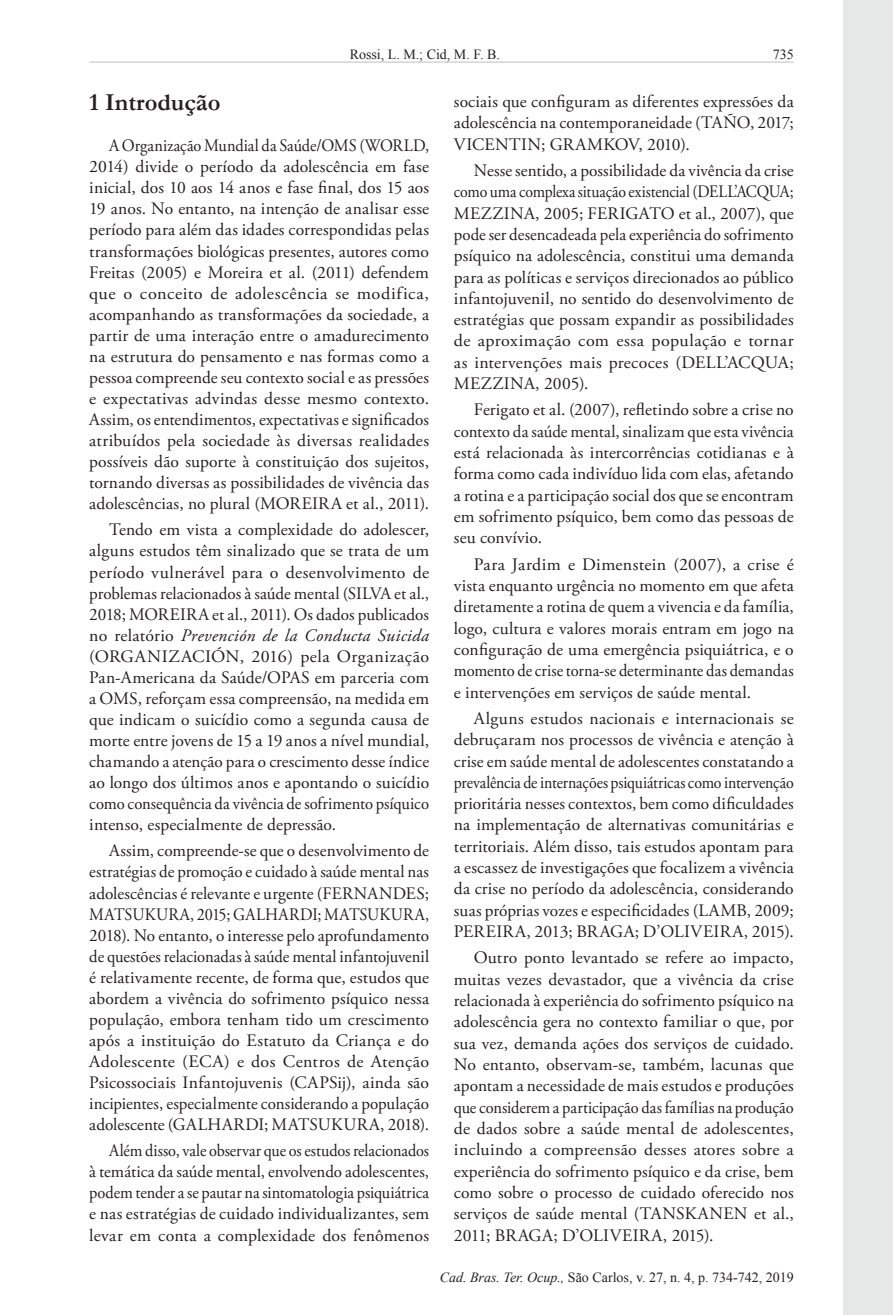
<style>
.page{position:relative;width:893px;height:1315px;background:#fff}
.page>*{position:absolute;margin:0;border:0;box-sizing:border-box;transform-origin:0 0}
.Heading1{font:700 24.5px "Garamond";color:#231f20}
.Paragraph{font:17.5px/21.3px "Adobe Garamond Pro";letter-spacing:.005em;color:#231f20;text-align:justify}
.Paragraph-2{font:17.5px/21px "Adobe Garamond Pro";letter-spacing:.005em;color:#231f20;text-align:justify;scale:.93 1}
.t1{font:14px "Times New Roman";color:#231f20}
.s1{font-style:italic}
</style>
<div class="page">
<div style="left:843px;top:0;width:50px;height:1315px;background:#e7e8e8"></div>
<hr style="left:90px;top:62px;width:703px;height:1px;background:#c0c0c0">
<p class="t1" style="left:350px;top:45px;width:152px">Rossi, L. M.; Cid, M. F. B.</p>
<p class="Heading1" style="left:89px;top:86px;width:133px">1 Introdução</p>
<p class="Paragraph-2" style="left:89px;top:136px;width:367px;text-indent:20px">A Organização Mundial da Saúde/OMS (WORLD, 2014) divide o período da adolescência em fase inicial, dos 10 aos 14 anos e fase final, dos 15 aos 19 anos. No entanto, na intenção de analisar esse período para além das idades correspondidas pelas transformações biológicas presentes, autores como Freitas (2005) e Moreira et al. (2011) defendem que o conceito de adolescência se modifica, acompanhando as transformações da sociedade, a partir de uma interação entre o amadurecimento na estrutura do pensamento e nas formas como a pessoa compreende seu contexto social e as pressões e expectativas advindas desse mesmo contexto.<br>Assim, os entendimentos, expectativas e significados atribuídos pela sociedade às diversas realidades possíveis dão suporte à constituição dos sujeitos, tornando diversas as possibilidades de vivência das adolescências, no plural (MOREIRA et al., 2011).</p>
<p class="Paragraph" style="left:89px;top:520px;width:341px;text-indent:20px">Tendo em vista a complexidade do adolescer, alguns estudos têm sinalizado que se trata de um período vulnerável para o desenvolvimento de problemas relacionados à saúde mental (SILVA et al., 2018; MOREIRA et al., 2011). Os dados publicados no relatório <span class="s1">Prevención de la Conducta Suicida </span>(ORGANIZACIÓN, 2016) pela Organização Pan-Americana da Saúde/OPAS em parceria com a OMS, reforçam essa compreensão, na medida em que indicam o suicídio como a segunda causa de morte entre jovens de 15 a 19 anos a nível mundial, chamando a atenção para o crescimento desse índice ao longo dos últimos anos e apontando o suicídio como consequência da vivência de sofrimento psíquico intenso, especialmente de depressão.</p>
<p class="Paragraph" style="left:89px;top:841px;width:341px;text-indent:20px">Assim, compreende-se que o desenvolvimento de estratégias de promoção e cuidado à saúde mental nas adolescências é relevante e urgente (FERNANDES; MATSUKURA, 2015; GALHARDI; MATSUKURA, 2018). No entanto, o interesse pelo aprofundamento de questões relacionadas à saúde mental infantojuvenil é relativamente recente, de forma que, estudos que abordem a vivência do sofrimento psíquico nessa população, embora tenham tido um crescimento após a instituição do Estatuto da Criança e do Adolescente (ECA) e dos Centros de Atenção Psicossociais Infantojuvenis (CAPSij), ainda são incipientes, especialmente considerando a população adolescente (GALHARDI; MATSUKURA, 2018).</p>
<p class="Paragraph-2" style="left:89px;top:1140px;width:367px;text-indent:20px">Além disso, vale observar que os estudos relacionados à temática da saúde mental, envolvendo adolescentes, podem tender a se pautar na sintomatologia psiquiátrica e nas estratégias de cuidado individualizantes, sem levar em conta a complexidade dos fenômenos</p>
<p class="Paragraph" style="left:454px;top:91px;width:341px">sociais que configuram as diferentes expressões da adolescência na contemporaneidade (TAÑO, 2017; VICENTIN; GRAMKOV, 2010).</p>
<p class="Paragraph" style="left:454px;top:160px;width:341px;text-indent:20px">Nesse sentido, a possibilidade da vivência da crise como uma complexa situação existencial (DELL’ACQUA; MEZZINA, 2005; FERIGATO et al., 2007), que pode ser desencadeada pela experiência do sofrimento psíquico na adolescência, constitui uma demanda para as políticas e serviços direcionados ao público infantojuvenil, no sentido do desenvolvimento de estratégias que possam expandir as possibilidades de aproximação com essa população e tornar as intervenções mais precoces (DELL’ACQUA; MEZZINA, 2005).</p>
<p class="Paragraph" style="left:454px;top:400px;width:341px;text-indent:20px">Ferigato et al. (2007), refletindo sobre a crise no contexto da saúde mental, sinalizam que esta vivência está relacionada às intercorrências cotidianas e à forma como cada indivíduo lida com elas, afetando a rotina e a participação social dos que se encontram em sofrimento psíquico, bem como das pessoas de seu convívio.</p>
<p class="Paragraph" style="left:454px;top:554px;width:341px;text-indent:20px">Para Jardim e Dimenstein (2007), a crise é vista enquanto urgência no momento em que afeta diretamente a rotina de quem a vivencia e da família, logo, cultura e valores morais entram em jogo na configuração de uma emergência psiquiátrica, e o momento de crise torna-se determinante das demandas e intervenções em serviços de saúde mental.</p>
<p class="Paragraph" style="left:454px;top:708px;width:341px;text-indent:20px">Alguns estudos nacionais e internacionais se debruçaram nos processos de vivência e atenção à crise em saúde mental de adolescentes constatando a prevalência de internações psiquiátricas como intervenção prioritária nesses contextos, bem como dificuldades na implementação de alternativas comunitárias e territoriais. Além disso, tais estudos apontam para a escassez de investigações que focalizem a vivência da crise no período da adolescência, considerando suas próprias vozes e especificidades (LAMB, 2009; PEREIRA, 2013; BRAGA; D’OLIVEIRA, 2015).</p>
<p class="Paragraph" style="left:454px;top:947px;width:341px;text-indent:20px">Outro ponto levantado se refere ao impacto, muitas vezes devastador, que a vivência da crise relacionada à experiência do sofrimento psíquico na adolescência gera no contexto familiar o que, por sua vez, demanda ações dos serviços de cuidado.<br>No entanto, observam-se, também, lacunas que apontam a necessidade de mais estudos e produções que considerem a participação das famílias na produção de dados sobre a saúde mental de adolescentes, incluindo a compreensão desses atores sobre a experiência do sofrimento psíquico e da crise, bem como sobre o processo de cuidado oferecido nos serviços de saúde mental (TANSKANEN et al., 2011; BRAGA; D’OLIVEIRA, 2015).</p>
<p class="t1" style="left:440px;top:1267px;width:356px"><span class="s1">Cad. Bras. Ter. Ocup.,</span> São Carlos, v. 27, n. 4, p. 734-742, 2019</p>
</div>
